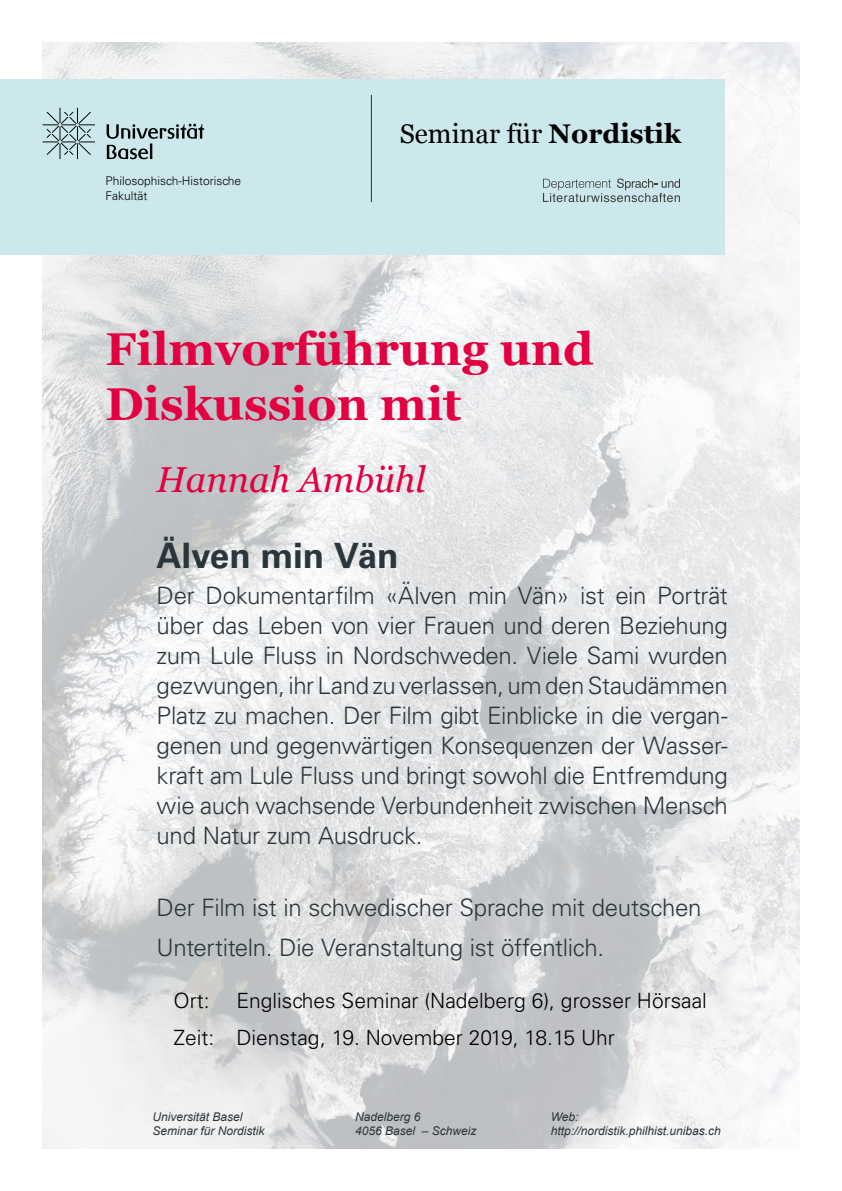
<style>
.page{position:relative;width:842px;height:1191px;background:#fff}
.page>*{position:absolute;margin:0;border:0;box-sizing:border-box;transform-origin:0 0}
.t1{font:700 46px/55.2px "Georgia";color:#e40040}
.t2{font:italic 36px "Georgia";color:#e40040}
.t3{font:700 35px "Univers LT Std";letter-spacing:-.005em;color:#2a363b}
.t4{font:27px "Georgia";color:#000}
.t5{font:300 24px/30px "Univers LT Std";letter-spacing:-.015em;color:#2a363b;text-align:justify}
.t6{font:300 21px/37.2px "Univers LT Std";color:#000}
.t7{font:italic 12px/14.4px "Arial";color:#2a363b}
.t8{font:300 12px/14.4px "Univers LT Std";color:#000}
.s1{font-weight:700}
</style>
<div class="page">
<img style="left:43px;top:43px;width:756px;height:1105px">
<div style="left:0;top:79px;width:724px;height:176px;background:#cde8ec"></div>
<svg style="left:107px;top:124px;width:97px;height:35px"></svg>
<svg style="left:43px;top:108px;width:52px;height:51px"></svg>
<svg style="left:543px;top:179px;width:137px;height:23px"></svg>
<hr style="left:371px;top:95px;width:1px;height:107px;background:#000">
<p class="t8" style="left:106px;top:174px;width:137px">Philosophisch-Historische<br>Fakultät</p>
<p class="t4" style="left:400px;top:114px;width:283px">Seminar für <span class="s1">Nordistik</span></p>
<h1 class="t1" style="left:106px;top:319px;width:489px">Filmvorführung und<br>Diskussion mit</h1>
<h2 class="t2" style="left:157px;top:453px;width:270px">Hannah Ambühl</h2>
<h3 class="t3" style="left:157px;top:535px;width:243px">Älven min Vän</h3>
<p class="t5" style="left:157px;top:580px;width:573px">Der Dokumentarfilm «Älven min Vän» ist ein Porträt über das Leben von vier Frauen und deren Beziehung zum Lule Fluss in Nordschweden. Viele Sami wurden gezwungen, ihr Land zu verlassen, um den Staudämmen Platz zu machen. Der Film gibt Einblicke in die vergan&shy;genen und gegenwärtigen Konsequenzen der Wasser&shy;kraft am Lule Fluss und bringt sowohl die Entfremdung wie auch wachsende Verbundenheit zwischen Mensch und Natur zum Ausdruck.</p>
<p class="t5" style="left:157px;top:887px;width:546px;line-height:40px">Der Film ist in schwedischer Sprache mit deutschen<br>Untertiteln. Die Veranstaltung ist öffentlich.</p>
<p class="t6" style="left:173px;top:981px;width:38px">Ort:</p>
<p class="t6" style="left:173px;top:981px;width:535px;text-indent:63px">Englisches Seminar (Nadelberg 6), grosser Hörsaal<br>Zeit: Dienstag, 19. November 2019, 18.15 Uhr</p>
<p class="t7" style="left:152px;top:1109px;width:114px">Universität Basel<br>Seminar für Nordistik</p>
<p class="t7" style="left:355px;top:1109px;width:123px">Nadelberg 6<br>4056 Basel – Schweiz</p>
<p class="t7" style="left:551px;top:1109px;width:172px">Web: http://nordistik.philhist.unibas.ch</p>
</div>
